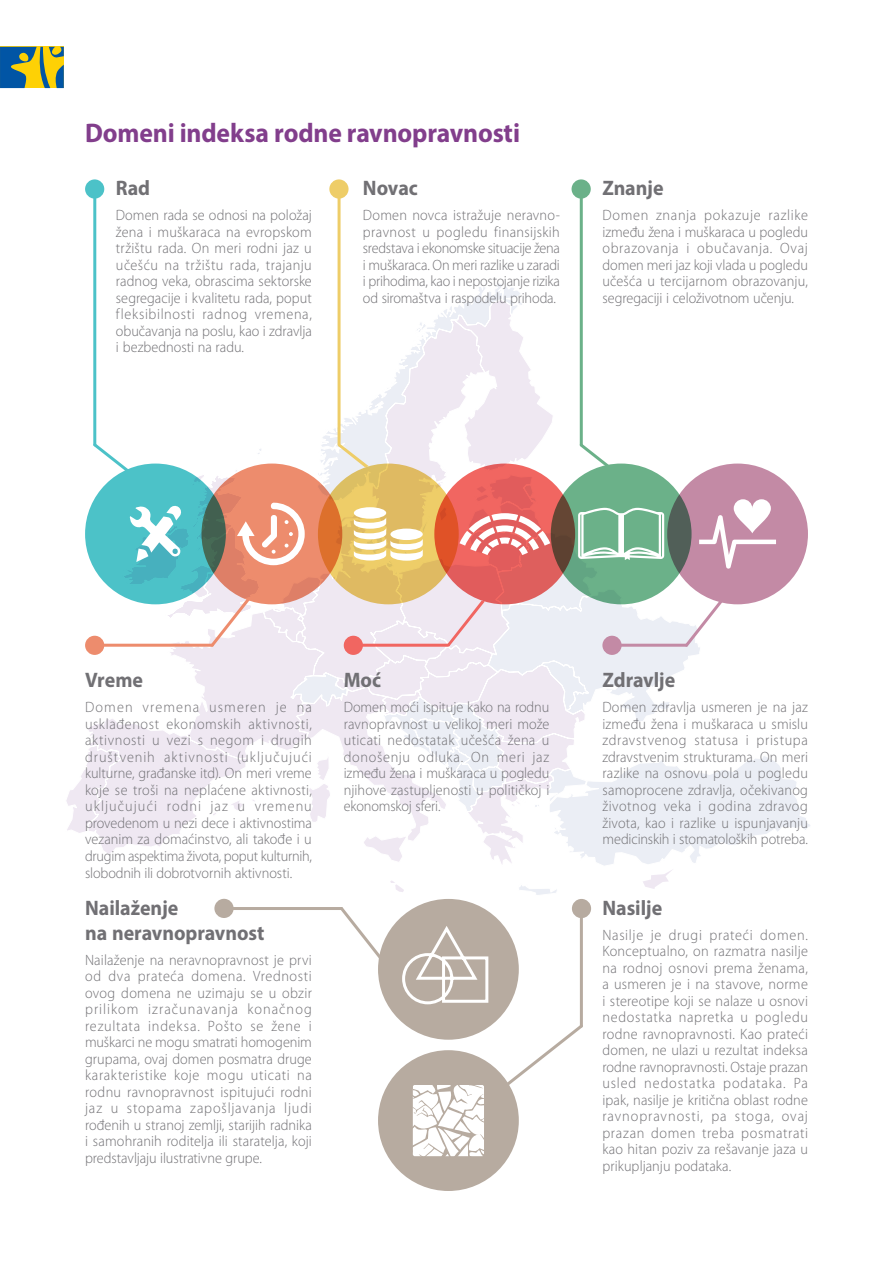
<style>
.page{position:relative;width:893px;height:1263px;background:#fff}
.page>*{position:absolute;margin:0;border:0;box-sizing:border-box;transform-origin:0 0}
.t1{font:700 27px "Myriad Pro";letter-spacing:-.005em;color:#823e8c;scale:.95 1}
.t2{font:700 21px/25.2px "Myriad Pro";letter-spacing:-.005em;color:#717074;scale:.95 1}
.t3{font:300 15px/16.5px "Myriad Pro";color:#717074;text-align:justify;scale:.95 1}
</style>
<div class="page">
<svg style="left:0;top:47px;width:64px;height:41px;background:#768e5a"></svg>
<div style="left:378px;top:899px;width:141px;height:141px;background:#b7aba0;border-radius:50%"></div>
<svg style="left:402px;top:926px;width:87px;height:79px"></svg>
<div style="left:85px;top:179px;width:19px;height:20px;background:#4cc2c8;border-radius:50%"></div>
<hr style="left:93px;top:189px;width:3px;height:256px;background:#4cc2c8">
<div style="left:214px;top:899px;width:20px;height:19px;background:#b7aba0;border-radius:50%"></div>
<hr style="left:224px;top:907px;width:118px;height:3px;background:#b7aba0">
<svg style="left:341px;top:907px;width:52px;height:58px"></svg>
<div style="left:572px;top:899px;width:19px;height:19px;background:#b7aba0;border-radius:50%"></div>
<hr style="left:580px;top:909px;width:3px;height:117px;background:#b7aba0">
<div style="left:572px;top:179px;width:19px;height:20px;background:#6bb189;border-radius:50%"></div>
<hr style="left:580px;top:189px;width:3px;height:256px;background:#6bb189">
<div style="left:329px;top:179px;width:20px;height:20px;background:#eecd68;border-radius:50%"></div>
<hr style="left:338px;top:189px;width:3px;height:256px;background:#eecd68">
<svg style="left:378px;top:1022px;width:205px;height:169px"></svg>
<svg style="left:66px;top:282px;width:744px;height:613px"></svg>
<h1 class="t1" style="left:85px;top:115px;width:459px">Domeni indeksa rodne ravnopravnosti</h1>
<h2 class="t2" style="left:116px;top:175px;width:38px">Rad</h2>
<p class="t3" style="left:116px;top:207px;width:208px">Domen rada se odnosi na položaj žena i muškaraca na evropskom tržištu rada. On meri rodni jaz u učešću na tržištu rada, trajanju radnog veka, obrascima sektorske segregacije i kvalitetu rada, poput fleksibilnosti radnog vremena, obučavanja na poslu, kao i zdravlja i bezbednosti na radu.</p>
<h2 class="t2" style="left:363px;top:175px;width:59px">Novac</h2>
<p class="t3" style="left:363px;top:207px;width:209px">Domen novca istražuje neravno&shy;pravnost u pogledu finansijskih sredstava i ekonomske situacije žena i muškaraca. On meri razlike u zaradi i prihodima, kao i nepostojanje rizika od siromaštva i raspodelu prihoda.</p>
<h2 class="t2" style="left:602px;top:175px;width:66px">Znanje</h2>
<p class="t3" style="left:602px;top:207px;width:218px">Domen znanja pokazuje razlike između žena i muškaraca u pogledu obrazovanja i obučavanja. Ovaj domen meri jaz koji vlada u pogledu učešća u tercijarnom obrazovanju, segregaciji i celoživotnom učenju.</p>
<h2 class="t2" style="left:85px;top:667px;width:62px">Vreme</h2>
<p class="t3" style="left:85px;top:699px;width:240px">Domen vremena usmeren je na usklađenost ekonomskih aktivnosti, aktivnosti u vezi s negom i drugih društvenih aktivnosti (uključujući kulturne, građanske itd). On meri vreme koje se troši na neplaćene aktivnosti, uključujući rodni jaz u vremenu provedenom u nezi dece i aktivnostima vezanim za domaćinstvo, ali takođe i u drugim aspektima života, poput kulturnih, slobodnih ili dobrotvornih aktivnosti.</p>
<h2 class="t2" style="left:85px;top:894px;width:190px">Nailaženje<br>na neravnopravnost</h2>
<p class="t3" style="left:85px;top:952px;width:240px">Nailaženje na neravnopravnost je prvi od dva prateća domena. Vrednosti ovog domena ne uzimaju se u obzir prilikom izračunavanja konačnog rezultata indeksa. Pošto se žene i muškarci ne mogu smatrati homogenim grupama, ovaj domen posmatra druge karakteristike koje mogu uticati na rodnu ravnopravnost ispitujući rodni jaz u stopama zapošljavanja ljudi rođenih u stranoj zemlji, starijih radnika i samohranih roditelja ili staratelja, koji predstavljaju ilustrativne grupe.</p>
<h2 class="t2" style="left:344px;top:667px;width:41px">Moć</h2>
<p class="t3" style="left:344px;top:699px;width:218px">Domen moći ispituje kako na rodnu ravnopravnost u velikoj meri može uticati nedostatak učešća žena u donošenju odluka. On meri jaz između žena i muškaraca u pogledu njihove zastupljenosti u političkoj i ekonomskoj sferi.</p>
<h2 class="t2" style="left:602px;top:667px;width:78px">Zdravlje</h2>
<p class="t3" style="left:602px;top:699px;width:218px">Domen zdravlja usmeren je na jaz između žena i muškaraca u smislu zdravstvenog statusa i pristupa zdravstvenim strukturama. On meri razlike na osnovu pola u pogledu samoprocene zdravlja, očekivanog životnog veka i godina zdravog života, kao i razlike u ispunjavanju medicinskih i stomatoloških potreba.</p>
<h2 class="t2" style="left:602px;top:894px;width:65px">Nasilje</h2>
<p class="t3" style="left:602px;top:927px;width:218px">Nasilje je drugi prateći domen.<br>Konceptualno, on razmatra nasilje na rodnoj osnovi prema ženama, a usmeren je i na stavove, norme i stereotipe koji se nalaze u osnovi nedostatka napretka u pogledu rodne ravnopravnosti. Kao prateći domen, ne ulazi u rezultat indeksa rodne ravnopravnosti. Ostaje prazan usled nedostatka podataka. Pa ipak, nasilje je kritična oblast rodne ravnopravnosti, pa stoga, ovaj prazan domen treba posmatrati kao hitan poziv za rešavanje jaza u prikupljanju podataka.</p>
</div>
